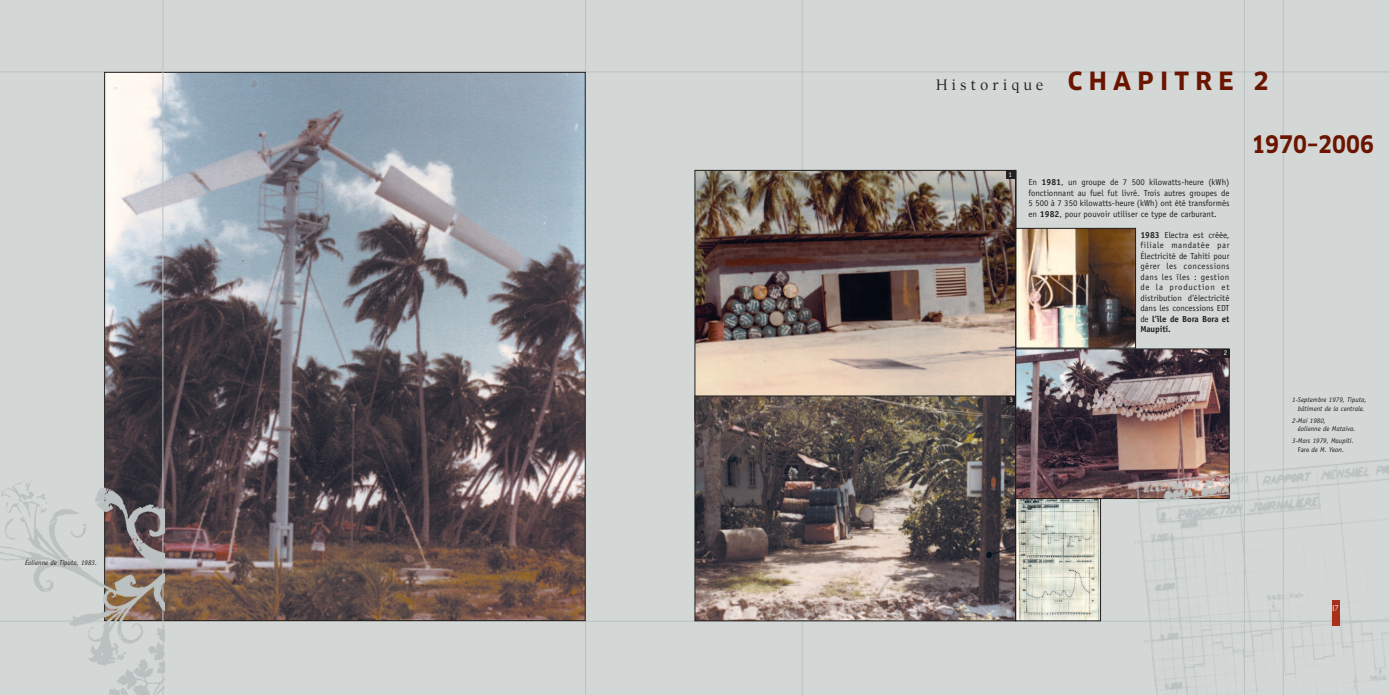
<style>
.page{position:relative;width:1389px;height:695px;background:#fff}
.page>*{position:absolute;margin:0;border:0;box-sizing:border-box;transform-origin:0 0}
.t1{font:700 23.62px "Clan OT";color:#6b1501;scale:.92 1}
.t2{font:13.12px "Divona";letter-spacing:.285em;color:#231f20}
.t3{font:8.75px/10.5px "Officina Sans";color:#231f20;text-align:justify}
.t4{font:italic 7px/8.4px "Officina Sans";color:#231f20}
.t5{font:7px "Officina Sans";color:#fff}
.t6{font:7px "Divona";color:#fff}
.s1{font-family:"Clan OT";font-weight:700;font-size:24.5px;color:#6b1501}
.s2{font-weight:700}
.s3{font-style:normal}
</style>
<div class="page">
<div style="left:694px;top:0;width:695px;height:694px;background:#d3d8d7"></div>
<div style="left:0;top:0;width:694px;height:694px;background:#d3d8d7"></div>
<hr style="left:802px;top:0;width:1px;height:694px;background:#bbc1c1">
<hr style="left:585px;top:0;width:1px;height:694px;background:#bbc1c1">
<hr style="left:0;top:72px;width:1389px;height:1px;background:#bbc1c1">
<hr style="left:0;top:621px;width:1389px;height:1px;background:#bbc1c1">
<hr style="left:1016px;top:170px;width:1px;height:450px;background:#231f20">
<img style="left:1017px;top:350px;width:211px;height:147px">
<div style="left:1015px;top:348px;width:215px;height:151px;border:1px solid #231f20"></div>
<img style="left:696px;top:172px;width:318px;height:223px">
<img style="left:696px;top:397px;width:318px;height:222px">
<div style="left:694px;top:395px;width:322px;height:226px;border:1px solid #231f20"></div>
<img style="left:106px;top:74px;width:478px;height:545px">
<img style="left:0;top:439px;width:163px;height:255px">
<hr style="left:1244px;top:0;width:1px;height:694px;background:#bbc1c1">
<hr style="left:1283px;top:0;width:1px;height:694px;background:#bbc1c1">
<img style="left:1018px;top:230px;width:116px;height:116px">
<div style="left:1016px;top:228px;width:120px;height:120px;border:1px solid #231f20"></div>
<hr style="left:163px;top:0;width:1px;height:694px;background:#bbc1c1">
<img style="left:1017px;top:500px;width:77px;height:119px">
<div style="left:1015px;top:498px;width:86px;height:123px;border:1px solid #231f20"></div>
<img style="left:1094px;top:448px;width:295px;height:246px">
<div style="left:1006px;top:170px;width:9px;height:9px;background:#231f20"></div>
<div style="left:1006px;top:396px;width:9px;height:8px;background:#231f20"></div>
<div style="left:1221px;top:349px;width:8px;height:8px;background:#231f20"></div>
<div style="left:1332px;top:600px;width:7px;height:26px;background:#a6301c"></div>
<p class="t4" style="left:25px;top:558px;width:74px">Éolienne de Tiputa, 1983.</p>
<h2 class="t2" style="left:936px;top:77px;width:335px">Historique <span class="s1">CHAPITRE 2</span></h2>
<p class="t5" style="left:1008px;top:172px;width:5px">1</p>
<p class="t3" style="left:1029px;top:177px;width:202px">En <span class="s2">1981</span>, un groupe de 7 500 kilowatts-heure (kWh) fonctionnant au fuel fut livré. Trois autres groupes de 5 500 à 7 350 kilowatts-heure (kWh) ont été transformés en <span class="s2">1982</span>, pour pouvoir utiliser ce type de carburant.</p>
<p class="t3" style="left:1140px;top:230px;width:91px"><span class="s2">1983</span> Electra est créée, filiale mandatée par Électricité de Tahiti pour gérer les concessions dans les îles : gestion de la production et distribution d’électricité dans les concessions EDT de <span class="s2">l’île de Bora Bora et Maupiti.</span></p>
<p class="t5" style="left:1224px;top:350px;width:5px">2</p>
<p class="t5" style="left:1009px;top:397px;width:5px">3</p>
<h1 class="t1" style="left:1251px;top:135px;width:135px">1970–2006</h1>
<p class="t4" style="left:1292px;top:396px;width:76px;text-align:center">1-Septembre 1979, Tiputa, bâtiment de la centrale.</p>
<p class="t4" style="left:1298px;top:416px;width:59px;text-indent:-5px">2-Mai 1980,<br>éolienne de Mataiva.</p>
<p class="t4" style="left:1298px;top:437px;width:58px;text-indent:-5px">3-Mars 1979, Maupiti.<br><span class="s3">Fare</span> de M. Yeon.</p>
<p class="t6" style="left:1332px;top:603px;width:8px">17</p>
</div>
